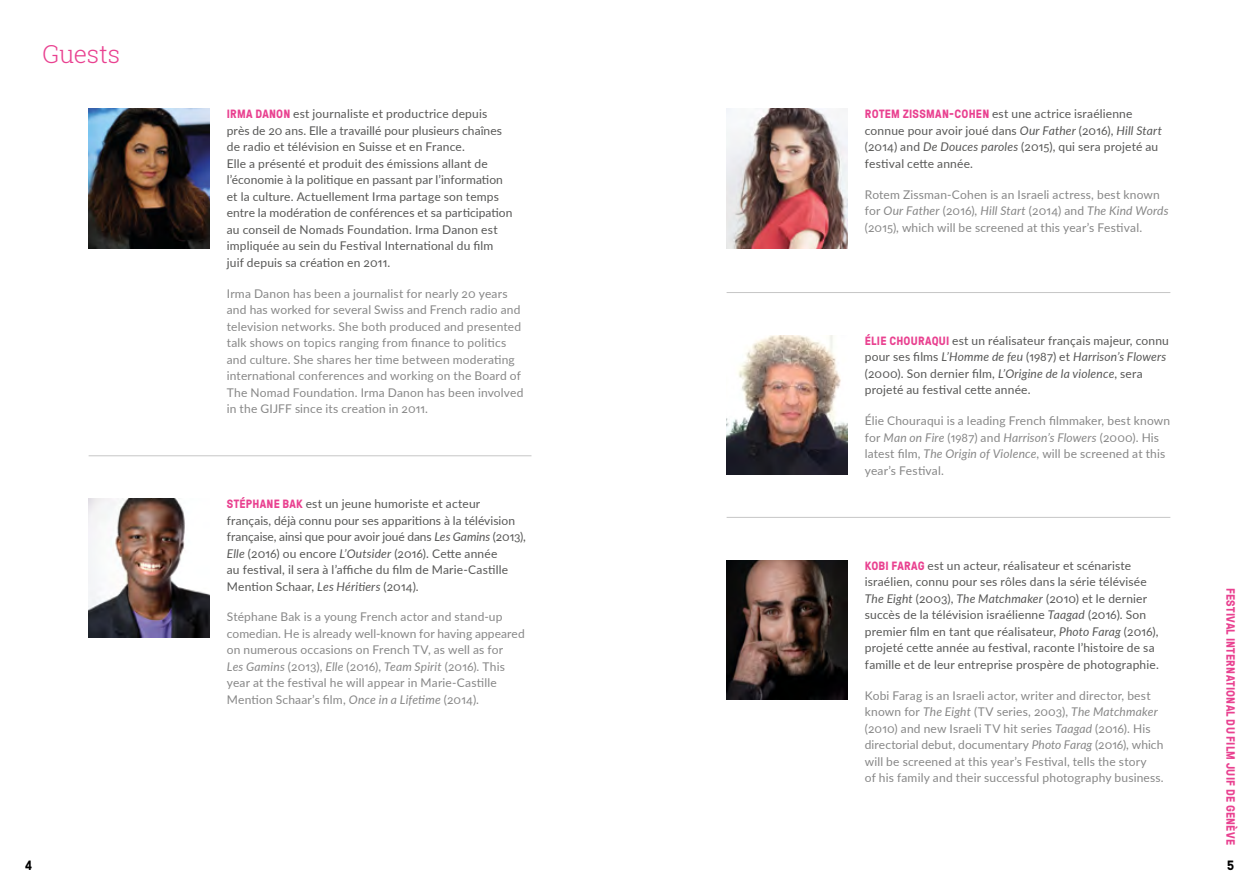
<style>
.page{position:relative;width:1259px;height:893px;background:#fff}
.page>*{position:absolute;margin:0;border:0;box-sizing:border-box;transform-origin:0 0}
.t1{font:300 24.75px "Roboto Slab";letter-spacing:-.005em;color:#e94190}
.t2{font:700 13.5px "GT Pressura";color:#000}
.t3{font:12px/16.5px "Lato";letter-spacing:.015em;color:#575756}
.t4{font:12px/16.5px "Lato";letter-spacing:.015em;color:#878787}
.t5{font:700 12px "GT Pressura";letter-spacing:.02em;color:#e94190}
.s1{font-family:"GT Pressura";font-weight:700;color:#e94190}
.s2{font-style:italic}
</style>
<div class="page">
<img style="left:89px;top:109px;width:121px;height:139px">
<img style="left:726px;top:109px;width:122px;height:139px">
<img style="left:89px;top:498px;width:121px;height:140px">
<hr style="left:726px;top:292px;width:444px;height:1px;background:#c6c6c6">
<hr style="left:726px;top:517px;width:444px;height:1px;background:#c6c6c6">
<hr style="left:89px;top:456px;width:442px;height:1px;background:#c6c6c6">
<img style="left:726px;top:335px;width:122px;height:140px">
<img style="left:726px;top:560px;width:122px;height:139px">
<h1 class="t1" style="left:43px;top:37px;width:79px">Guests</h1>
<p class="t3" style="left:227px;top:105px;width:287px"><span class="s1">IRMA DANON</span> est journaliste et productrice depuis près de 20 ans. Elle a travaillé pour plusieurs chaînes de radio et télévision en Suisse et en France.<br>Elle a présenté et produit des émissions allant de lʼéconomie à la politique en passant par lʼinformation et la culture. Actuellement Irma partage son temps entre la modération de conférences et sa participation au conseil de Nomads Foundation. Irma Danon est impliquée au sein du Festival International du film juif depuis sa création en 2011.</p>
<p class="t4" style="left:227px;top:284px;width:298px">Irma Danon has been a journalist for nearly 20 years and has worked for several Swiss and French radio and television networks. She both produced and presented talk shows on topics ranging from finance to politics and culture. She shares her time between moderating international conferences and working on the Board of The Nomad Foundation. Irma Danon has been involved in the GIJFF since its creation in 2011.</p>
<p class="t3" style="left:227px;top:495px;width:300px"><span class="s1">STÉPHANE BAK</span> est un jeune humoriste et acteur français, déjà connu pour ses apparitions à la télévision française, ainsi que pour avoir joué dans <span class="s2">Les Gamins</span> (2013), <span class="s2">Elle</span> (2016) ou encore <span class="s2">L’Outsider</span> (2016). Cette année<br>au festival, il sera à l’affiche du film de Marie-Castille Mention Schaar, <span class="s2">Les Héritiers</span> (2014).</p>
<p class="t4" style="left:227px;top:608px;width:299px">Stéphane Bak is a young French actor and stand-up comedian. He is already well-known for having appeared on numerous occasions on French TV, as well as for<br><span class="s2">Les Gamins</span> (2013), <span class="s2">Elle</span> (2016), <span class="s2">Team Spirit</span> (2016). This year at the festival he will appear in Marie-Castille Mention Schaar’s film, <span class="s2">Once in a Lifetime</span> (2014).</p>
<p class="t3" style="left:865px;top:105px;width:299px"><span class="s1">ROTEM ZISSMAN-COHEN</span> est une actrice israélienne connue pour avoir joué dans <span class="s2">Our Father</span> (2016), <span class="s2">Hill Start </span>(2014) and <span class="s2">De Douces paroles</span> (2015), qui sera projeté au festival cette année.</p>
<p class="t4" style="left:865px;top:185px;width:305px">Rotem Zissman-Cohen is an Israeli actress, best known for <span class="s2">Our Father</span> (2016), <span class="s2">Hill Start</span> (2014) and <span class="s2">The Kind Words </span>(2015), which will be screened at this year’s Festival.</p>
<p class="t3" style="left:865px;top:332px;width:306px"><span class="s1">ÉLIE CHOURAQUI</span> est un réalisateur français majeur, connu pour ses films <span class="s2">L’Homme de feu</span> (1987) et <span class="s2">Harrison’s Flowers </span>(2000). Son dernier film, <span class="s2">L’Origine de la violence</span>, sera projeté au festival cette année.</p>
<p class="t4" style="left:865px;top:412px;width:307px">Élie Chouraqui is a leading French filmmaker, best known for <span class="s2">Man on Fire</span> (1987) and <span class="s2">Harrison’s Flowers</span> (2000). His latest film, <span class="s2">The Origin of Violence</span>, will be screened at this year’s Festival.</p>
<p class="t3" style="left:865px;top:557px;width:295px"><span class="s1">KOBI FARAG</span> est un acteur, réalisateur et scénariste israélien, connu pour ses rôles dans la série télévisée <span class="s2">The Eight</span> (2003), <span class="s2">The Matchmaker</span> (2010) et le dernier succès de la télévision israélienne <span class="s2">Taagad</span> (2016). Son premier film en tant que réalisateur, <span class="s2">Photo Farag</span> (2016), projeté cette année au festival, raconte l’histoire de sa famille et de leur entreprise prospère de photographie.</p>
<p class="t4" style="left:865px;top:686px;width:300px">Kobi Farag is an Israeli actor, writer and director, best known for <span class="s2">The Eight</span> (TV series, 2003), <span class="s2">The Matchmaker </span>(2010) and new Israeli TV hit series <span class="s2">Taagad</span> (2016). His directorial debut, documentary <span class="s2">Photo Farag</span> (2016), which will be screened at this year’s Festival, tells the story<br>of his family and their successful photography business.</p>
<p class="t5" style="left:1239px;top:588px;width:259px;rotate:90deg">FESTIVAL INTERNATIONAL DU FILM JUIF DE GENÈVE</p>
<p class="t2" style="left:25px;top:856px;width:8px">4</p>
<p class="t2" style="left:1226px;top:856px;width:9px">5</p>
</div>
